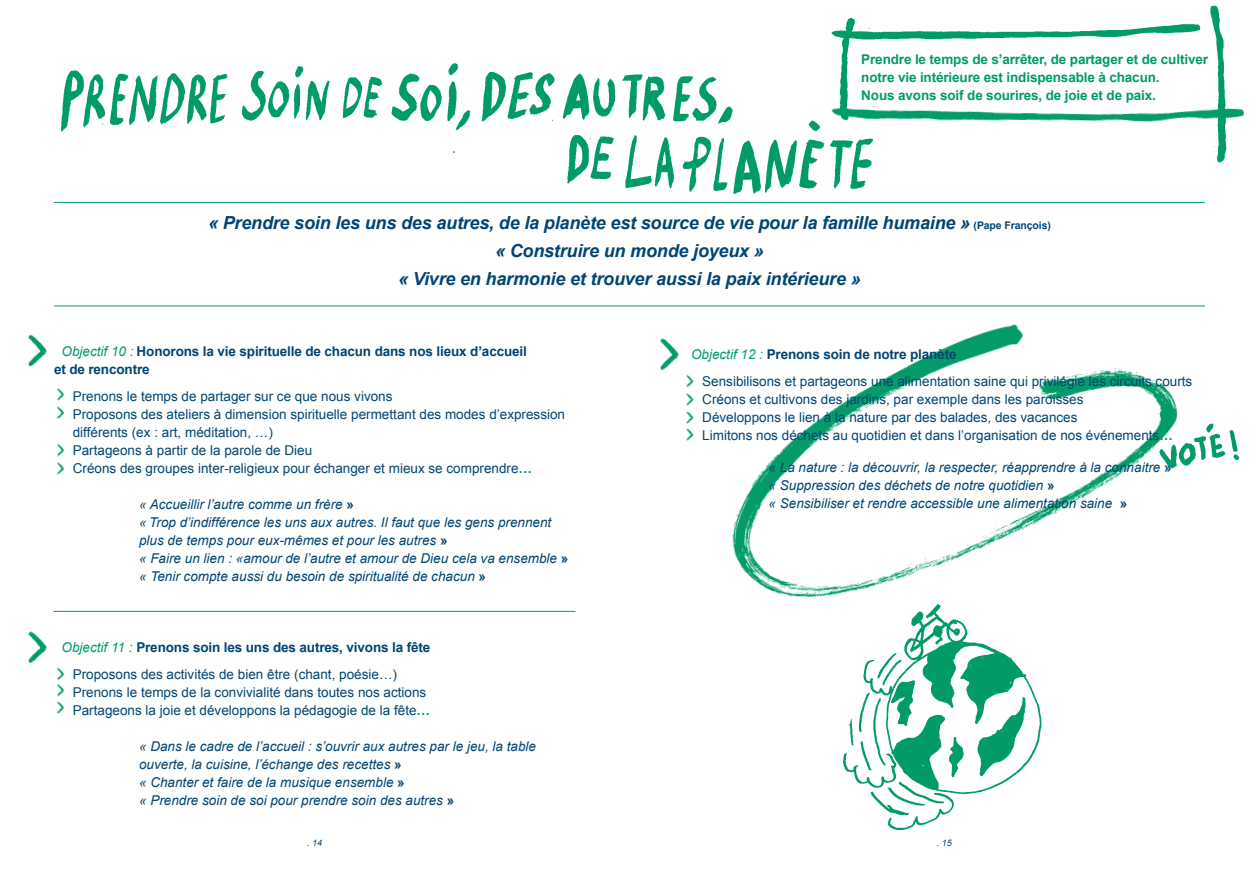
<style>
.page{position:relative;width:1259px;height:893px;background:#fff}
.page>*{position:absolute;margin:0;border:0;box-sizing:border-box;transform-origin:0 0}
.t1{font:italic 700 18px/27.9px "Arial";letter-spacing:-.01em;color:#004574;text-align:center}
.t2{font:13.5px/18px "Arial";color:#004574}
.t3{font:italic 13.5px/18px "Arial";color:#004574}
.t4{font:700 13.5px/18px "Arial";letter-spacing:-.01em;color:#009b68}
.t5{font:700 13.5px/18px "Arial";letter-spacing:-.01em;color:#004574}
.t6{font:italic 9px "Arial";color:#004574}
.s1{font-style:normal;font-size:10.5px}
.s2{font-weight:400;font-style:italic;color:#009b68}
.s3{font-weight:700;color:#009b68}
.s4{font-weight:700;font-style:normal}
.s5{font-style:italic;color:#009b68}
.s6{font-weight:700}
</style>
<div class="page">
<img style="left:719px;top:305px;width:486px;height:293px">
<img style="left:1155px;top:422px;width:84px;height:54px">
<img style="left:61px;top:63px;width:813px;height:131px">
<hr style="left:54px;top:202px;width:1151px;height:1px;background:#009b68">
<hr style="left:54px;top:306px;width:1151px;height:1px;background:#009b68">
<hr style="left:53px;top:611px;width:522px;height:1px;background:#009b68">
<img style="left:798px;top:576px;width:292px;height:255px">
<img style="left:28px;top:334px;width:19px;height:33px">
<img style="left:660px;top:338px;width:19px;height:32px">
<img style="left:28px;top:631px;width:19px;height:32px">
<img style="left:820px;top:95px;width:424px;height:38px">
<img style="left:831px;top:24px;width:370px;height:16px">
<img style="left:833px;top:18px;width:28px;height:104px">
<img style="left:1205px;top:6px;width:27px;height:157px">
<img style="left:57px;top:388px;width:8px;height:13px">
<img style="left:57px;top:406px;width:8px;height:13px">
<img style="left:57px;top:443px;width:8px;height:14px">
<img style="left:57px;top:462px;width:8px;height:13px">
<img style="left:57px;top:667px;width:8px;height:30px">
<img style="left:57px;top:701px;width:8px;height:13px">
<img style="left:686px;top:374px;width:8px;height:14px">
<img style="left:686px;top:393px;width:8px;height:13px">
<img style="left:686px;top:411px;width:8px;height:30px">
<p class="t4" style="left:861px;top:50px;width:348px">Prendre le temps de s’arrêter, de partager et de cultiver notre vie intérieure est indispensable à chacun.<br>Nous avons soif de sourires, de joie et de paix.</p>
<h1 class="t1" style="left:208px;top:209px;width:844px">« Prendre soin les uns des autres, de la planète est source de vie pour la famille humaine » <span class="s1">(Pape François) </span>« Construire un monde joyeux »<br>« Vivre en harmonie et trouver aussi la paix intérieure »</h1>
<p class="t5" style="left:54px;top:342px;width:474px;text-indent:8px"><span class="s2">Objectif 10 :</span> Honorons la vie spirituelle de chacun dans nos lieux d’accueil et de rencontre</p>
<p class="t2" style="left:73px;top:387px;width:494px">Prenons le temps de partager sur ce que nous vivons<br>Proposons des ateliers à dimension spirituelle permettant des modes d’expression différents (ex : art, méditation, …)<br>Partageons à partir de la parole de Dieu<br>Créons des groupes inter-religieux pour échanger et mieux se comprendre<span class="s3">…</span></p>
<p class="t3" style="left:139px;top:495px;width:431px">« Accueillir l’autre comme un frère <span class="s4">»<br></span>« Trop d’indifférence les uns aux autres. Il faut que les gens prennent plus de temps pour eux-mêmes et pour les autres <span class="s4">»<br></span>« Faire un lien : «amour de l’autre et amour de Dieu cela va ensemble <span class="s4">» </span>« Tenir compte aussi du besoin de spiritualité de chacun <span class="s4">»</span></p>
<p class="t2" style="left:73px;top:634px;width:359px;line-height:27px;text-indent:-11px"><span class="s5">Objectif 11 :</span> <span class="s6">Prenons soin les uns des autres, vivons la fête<br></span>Proposons des activités de bien être (chant, poésie…)</p>
<p class="t2" style="left:73px;top:683px;width:359px">Prenons le temps de la convivialité dans toutes nos actions<br>Partageons la joie et développons la pédagogie de la fête<span class="s3">…</span></p>
<p class="t3" style="left:139px;top:737px;width:398px">« Dans le cadre de l’accueil : s’ouvrir aux autres par le jeu, la table ouverte, la cuisine, l’échange des recettes <span class="s4">»<br></span>« Chanter et faire de la musique ensemble <span class="s4">»<br></span>« Prendre soin de soi pour prendre soin des autres <span class="s4">»</span></p>
<p class="t2" style="left:702px;top:341px;width:491px;line-height:27px;text-indent:-11px"><span class="s5">Objectif 12 :</span> <span class="s6">Prenons soin de notre planète<br></span>Sensibilisons et partageons une alimentation saine qui privilégie les circuits courts</p>
<p class="t2" style="left:702px;top:390px;width:472px">Créons et cultivons des jardins, par exemple dans les paroisses<br>Développons le lien à la nature par des balades, des vacances<br>Limitons nos déchets au quotidien et dans l’organisation de nos événements<span class="s3">…</span></p>
<p class="t3" style="left:768px;top:458px;width:405px">« La nature : la découvrir, la respecter, réapprendre à la connaitre <span class="s4">» </span>« Suppression des déchets de notre quotidien <span class="s4">»<br></span>« Sensibiliser et rendre accessible une alimentation saine <span class="s4">»</span></p>
<p class="t6" style="left:307px;top:836px;width:17px">. 14</p>
<p class="t6" style="left:936px;top:836px;width:17px">. 15</p>
</div>
